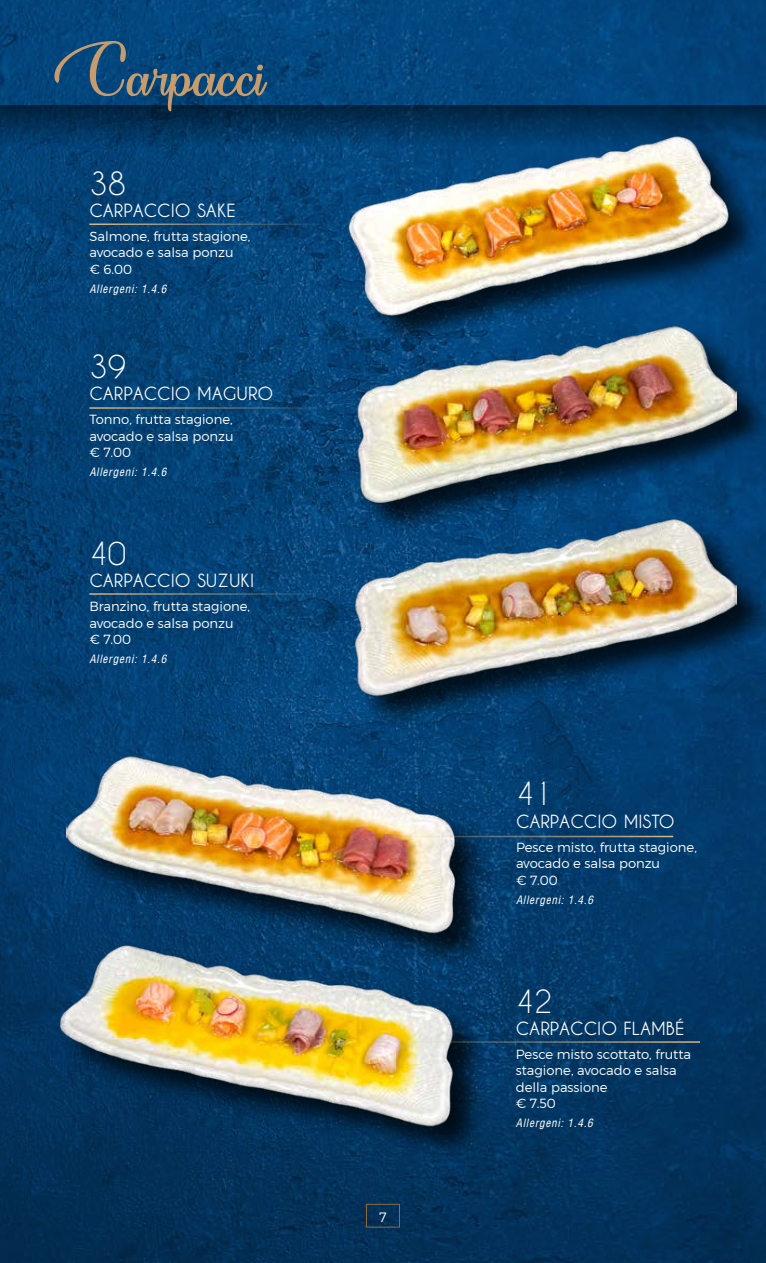
<style>
.page{position:relative;width:766px;height:1263px;background:#fff}
.page>*{position:absolute;margin:0;border:0;box-sizing:border-box;transform-origin:0 0}
.t1{font:78px "Dream Her";color:#c69c6d}
.t2{font:30px "Caviar Dreams";color:#fff}
.t3{font:700 18px "Caviar Dreams";color:#fff}
.t4{font:300 13.5px "Montserrat";color:#fff}
.t5{font:300 13.2px/16.5px "Montserrat";color:#fff}
.t6{font:italic condensed 11.25px "Helvetica LT";letter-spacing:.06em;color:#fff}
</style>
<div class="page">
<img style="left:0;top:0;width:765px;height:1263px">
<svg style="left:0;top:105px;width:765px;height:42px;background:#023159"></svg>
<div style="left:349px;top:136px;width:413px;height:214px;background:#000;opacity:.75"></div>
<img style="left:341px;top:85px;width:395px;height:241px">
<div style="left:358px;top:326px;width:407px;height:211px;background:#000;opacity:.75"></div>
<img style="left:340px;top:269px;width:395px;height:296px">
<div style="left:355px;top:519px;width:410px;height:211px;background:#000;opacity:.75"></div>
<img style="left:341px;top:461px;width:395px;height:296px">
<div style="left:67px;top:756px;width:424px;height:213px;background:#000;opacity:.75"></div>
<img style="left:67px;top:696px;width:398px;height:186px">
<div style="left:61px;top:945px;width:428px;height:217px;background:#000;opacity:.75"></div>
<img style="left:59px;top:882px;width:414px;height:311px">
<hr style="left:89px;top:593px;width:241px;height:2px;background:#d9b686">
<hr style="left:89px;top:223px;width:241px;height:2px;background:#d9b686">
<hr style="left:89px;top:407px;width:241px;height:2px;background:#d9b686">
<hr style="left:383px;top:1041px;width:316px;height:2px;background:#d9b686">
<hr style="left:365px;top:836px;width:308px;height:1px;background:#d9b686">
<div style="left:366px;top:1204px;width:34px;height:23px;border:1px solid #8c6c3d"></div>
<img style="left:0;top:200px;width:38px;height:1063px">
<h1 class="t1" style="left:54px;top:28px;width:212px">Carpacci</h1>
<h2 class="t2" style="left:89px;top:167px;width:38px">38</h2>
<h3 class="t3" style="left:89px;top:200px;width:148px">CARPACCIO SAKE</h3>
<p class="t5" style="left:89px;top:228px;width:163px">Salmone, frutta stagione, avocado e salsa ponzu<br>€ 6.00</p>
<p class="t6" style="left:89px;top:282px;width:78px">Allergeni: 1.4.6</p>
<h2 class="t2" style="left:89px;top:350px;width:38px">39</h2>
<h3 class="t3" style="left:89px;top:384px;width:185px">CARPACCIO MAGURO</h3>
<p class="t5" style="left:89px;top:411px;width:146px;text-align:justify">Tonno, frutta stagione, avocado e salsa ponzu € 7.00</p>
<p class="t6" style="left:89px;top:465px;width:78px">Allergeni: 1.4.6</p>
<h2 class="t2" style="left:89px;top:537px;width:38px">40</h2>
<h3 class="t3" style="left:89px;top:571px;width:166px">CARPACCIO SUZUKI</h3>
<p class="t5" style="left:89px;top:598px;width:162px">Branzino, frutta stagione, avocado e salsa ponzu<br>€ 7.00</p>
<p class="t6" style="left:89px;top:652px;width:78px">Allergeni: 1.4.6</p>
<p class="t4" style="left:379px;top:1208px;width:9px">7</p>
<h2 class="t2" style="left:516px;top:777px;width:38px">41</h2>
<h3 class="t3" style="left:516px;top:811px;width:160px">CARPACCIO MISTO</h3>
<p class="t5" style="left:516px;top:838px;width:182px">Pesce misto, frutta stagione, avocado e salsa ponzu<br>€ 7.00</p>
<p class="t6" style="left:516px;top:892px;width:78px">Allergeni: 1.4.6</p>
<h2 class="t2" style="left:515px;top:985px;width:38px">42</h2>
<h3 class="t3" style="left:515px;top:1018px;width:170px">CARPACCIO FLAMBÉ</h3>
<p class="t5" style="left:515px;top:1046px;width:177px">Pesce misto scottato, frutta stagione, avocado e salsa della passione<br>€ 7.50</p>
<p class="t6" style="left:515px;top:1116px;width:78px">Allergeni: 1.4.6</p>
</div>
